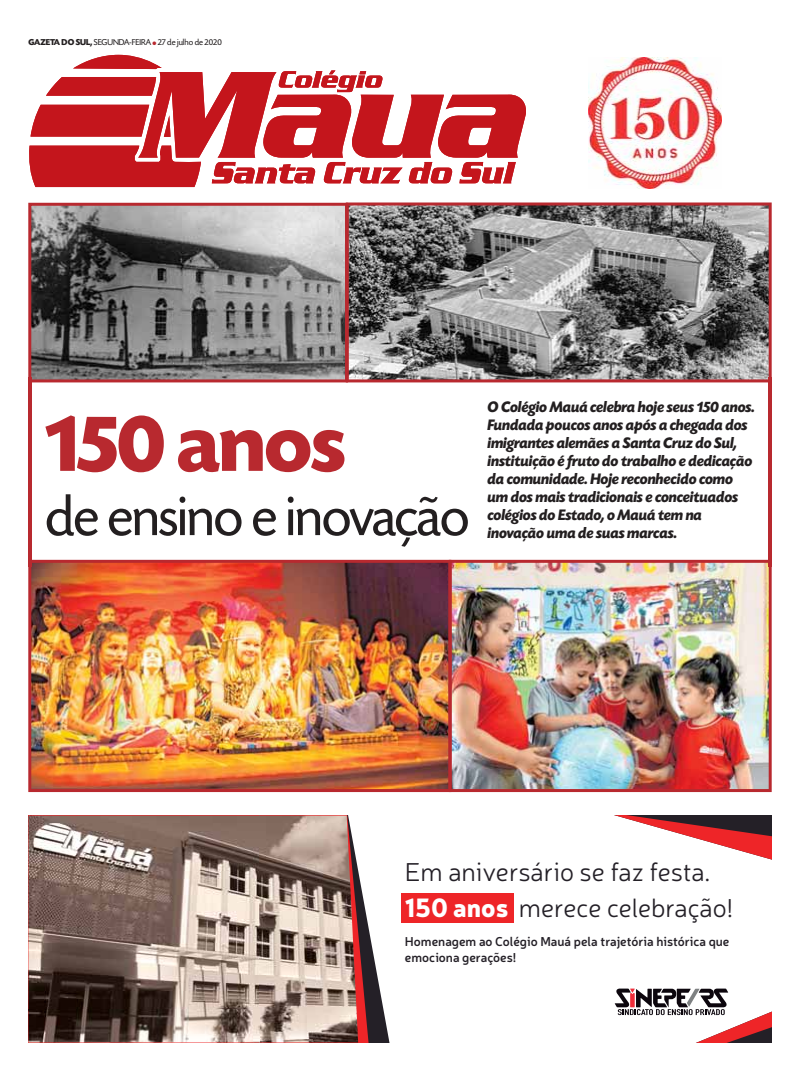
<style>
.page{position:relative;width:800px;height:1078px;background:#fff}
.page>*{position:absolute;margin:0;border:0;box-sizing:border-box;transform-origin:0 0}
.t1{font:700 85px "Today SHOP";letter-spacing:-.01em;color:#b8292f}
.t2{font:58.4px "Today SHOP";letter-spacing:-.01em;color:#231f20}
.t3{font:300 26px/36px "Neris";color:#242027}
.t4{font:italic 700 16px/18px "Today SHOP";color:#231f20}
.t5{font:600 12.8px/16.4px "Neris";color:#242027}
.t6{font:9px "Today SHOP";color:#231f20}
.s1{font-weight:700}
.s2{color:#b8292f}
.s3{font-weight:900;color:#fff}
</style>
<div class="page">
<img style="left:28px;top:559px;width:420px;height:232px">
<svg style="left:346px;top:202px;width:425px;height:180px"></svg>
<img style="left:448px;top:559px;width:323px;height:232px">
<svg style="left:28px;top:203px;width:320px;height:179px"></svg>
<svg style="left:370px;top:936px;width:20px;height:106px"></svg>
<svg style="left:358px;top:870px;width:12px;height:172px"></svg>
<div style="left:401px;top:892px;width:112px;height:30px;background:#ee2528"></div>
<img style="left:28px;top:815px;width:330px;height:227px">
<svg style="left:28px;top:815px;width:3px;height:4px"></svg>
<svg style="left:614px;top:815px;width:158px;height:45px"></svg>
<svg style="left:614px;top:988px;width:158px;height:55px"></svg>
<svg style="left:29px;top:55px;width:497px;height:132px"></svg>
<img style="left:589px;top:57px;width:132px;height:132px">
<hr style="left:768px;top:377px;width:3px;height:189px;background:#b8292f">
<hr style="left:28px;top:377px;width:3px;height:189px;background:#b8292f">
<p class="t6" style="left:28px;top:38px;width:195px"><span class="s1">GAZETA DO SUL,</span> SEGUNDA-FEIRA <span class="s2">●</span> 27 de julho de 2020</p>
<p class="t1" style="left:45px;top:413px;width:301px">150 anos</p>
<p class="t2" style="left:45px;top:491px;width:425px">de ensino e inovação</p>
<p class="t4" style="left:487px;top:399px;width:269px">O Colégio Mauá celebra hoje seus 150 anos.<br>Fundada poucos anos após a chegada dos imigrantes alemães a Santa Cruz do Sul, instituição é fruto do trabalho e dedicação da comunidade. Hoje reconhecido como um dos mais tradicionais e conceituados colégios do Estado, o Mauá tem na inovação uma de suas marcas.</p>
<p class="t3" style="left:405px;top:852px;width:329px">Em aniversário se faz festa.<br><span class="s3">150 anos</span> merece celebração!</p>
<p class="t5" style="left:405px;top:933px;width:326px">Homenagem ao Colégio Mauá pela trajetória histórica que emociona gerações!</p>
</div>
